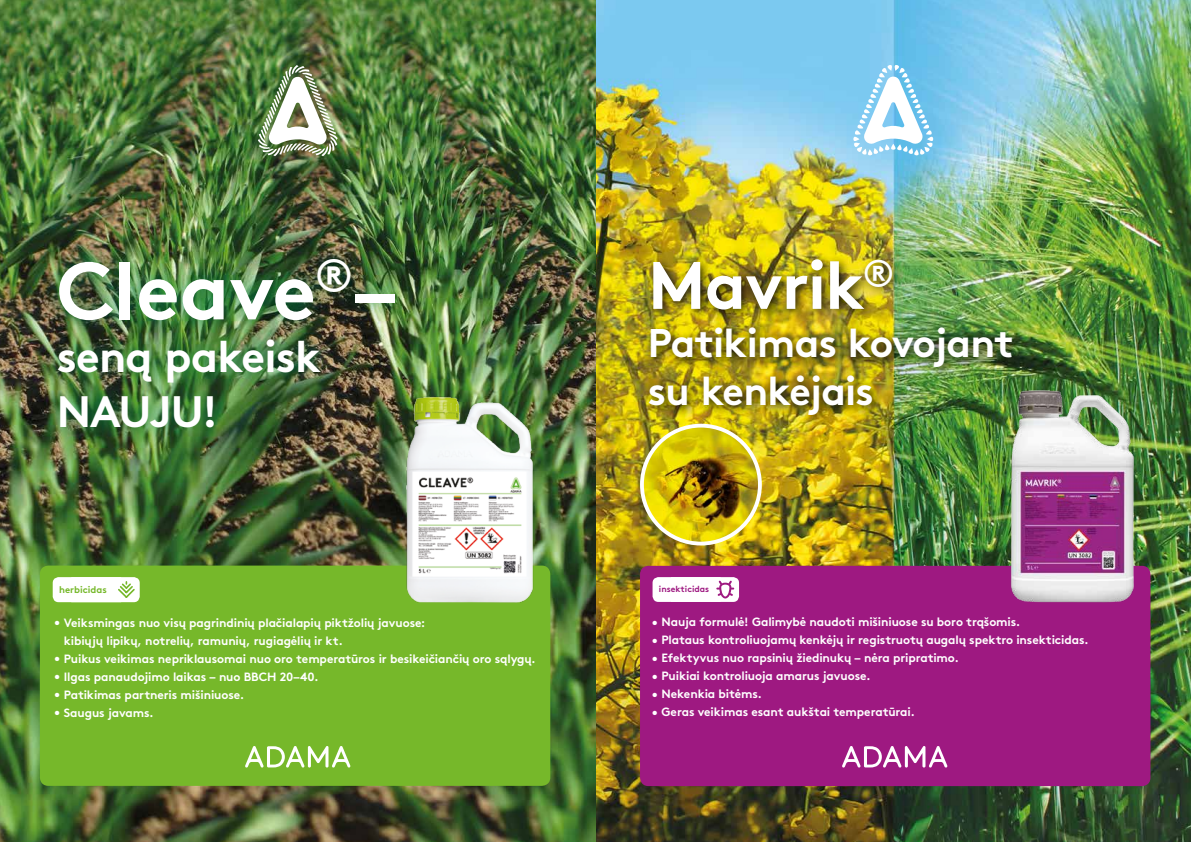
<style>
.page{position:relative;width:1191px;height:842px;background:#fff}
.page>*{position:absolute;margin:0;border:0;box-sizing:border-box;transform-origin:0 0}
.t1{font:700 81px "Brown Std";letter-spacing:-.005em;color:#fff}
.t2{font:700 67px "Brown Std";letter-spacing:-.015em;color:#fff}
.t3{font:700 44px/55px "Brown";letter-spacing:-.02em;color:#fff}
.t4{font:700 40px/48px "Brown";letter-spacing:-.02em;color:#fff}
.t5{font:700 12px/18px "Brown";letter-spacing:-.01em;color:#fff}
.t6{font:700 9.6px "Brown";color:#76b82a}
.t7{font:700 8.7px "Brown";color:#9e1981}
</style>
<div class="page">
<img style="left:595px;top:0;width:596px;height:842px">
<img style="left:0;top:0;width:595px;height:842px">
<div style="left:40px;top:566px;width:510px;height:220px;background:#76b82a;border-radius:9px"></div>
<div style="left:640px;top:566px;width:510px;height:220px;background:#9e1981;border-radius:9px"></div>
<svg style="left:652px;top:577px;width:87px;height:25px;background:#f7edf5"></svg>
<div style="left:643px;top:253px;width:380px;height:174px;background:#000;opacity:.85"></div>
<img style="left:1000px;top:379px;width:146px;height:224px">
<img style="left:642px;top:426px;width:118px;height:118px;border-radius:59px">
<div style="left:640px;top:424px;width:122px;height:121px;border:4px solid #fff;border-radius:50%"></div>
<svg style="left:53px;top:577px;width:87px;height:25px;background:#f6faf2"></svg>
<img style="left:396px;top:389px;width:147px;height:214px">
<div style="left:41px;top:241px;width:372px;height:205px;background:#00793d;opacity:.83"></div>
<div style="left:251px;top:58px;width:94px;height:105px;background:#466c25;opacity:.72"></div>
<img style="left:258px;top:65px;width:80px;height:91px">
<svg style="left:853px;top:64px;width:80px;height:92px"></svg>
<svg style="left:842px;top:746px;width:105px;height:22px"></svg>
<svg style="left:245px;top:746px;width:105px;height:22px"></svg>
<h1 class="t1" style="left:57px;top:242px;width:341px">Cleave<sup>®</sup>–</h1>
<h3 class="t3" style="left:57px;top:325px;width:266px">seną pakeisk<br>NAUJU!</h3>
<p class="t6" style="left:59px;top:582px;width:49px">herbicidas</p>
<p class="t5" style="left:64px;top:613px;width:363px;text-indent:-9px">● Veiksmingas nuo visų pagrindinių plačialapių piktžolių javuose: kibiųjų lipikų, notrelių, ramunių, rugiagėlių ir kt.</p>
<p class="t5" style="left:55px;top:649px;width:482px">● Puikus veikimas nepriklausomai nuo oro temperatūros ir besikeičiančių oro sąlygų.</p>
<p class="t5" style="left:55px;top:667px;width:265px">● I lgas panaudojimo laikas – nuo BBCH 20–40.</p>
<p class="t5" style="left:55px;top:685px;width:191px">● Patikimas partneris mišiniuose.</p>
<p class="t5" style="left:55px;top:703px;width:100px">● Saugus javams.</p>
<h2 class="t2" style="left:648px;top:245px;width:249px">Mavrik<sup>®</sup></h2>
<h3 class="t4" style="left:648px;top:315px;width:367px">Patikimas kovojant su kenkėjais</h3>
<p class="t7" style="left:659px;top:582px;width:52px">insekticidas</p>
<p class="t5" style="left:652px;top:612px;width:369px">● Nauja formulė! Galimybė naudoti mišiniuose su boro trąšomis.</p>
<p class="t5" style="left:652px;top:630px;width:438px">● Plataus kontroliuojamų kenkėjų ir registruotų augalų spektro insekticidas.</p>
<p class="t5" style="left:652px;top:648px;width:308px">● Efektyvus nuo rapsinių žiedinukų – nėra pripratimo.</p>
<p class="t5" style="left:652px;top:666px;width:220px">● Puikiai kontroliuoja amarus javuose.</p>
<p class="t5" style="left:652px;top:684px;width:111px">● Nekenkia bitėms.</p>
<p class="t5" style="left:652px;top:702px;width:264px">● Geras veikimas esant aukštai temperatūrai.</p>
</div>
